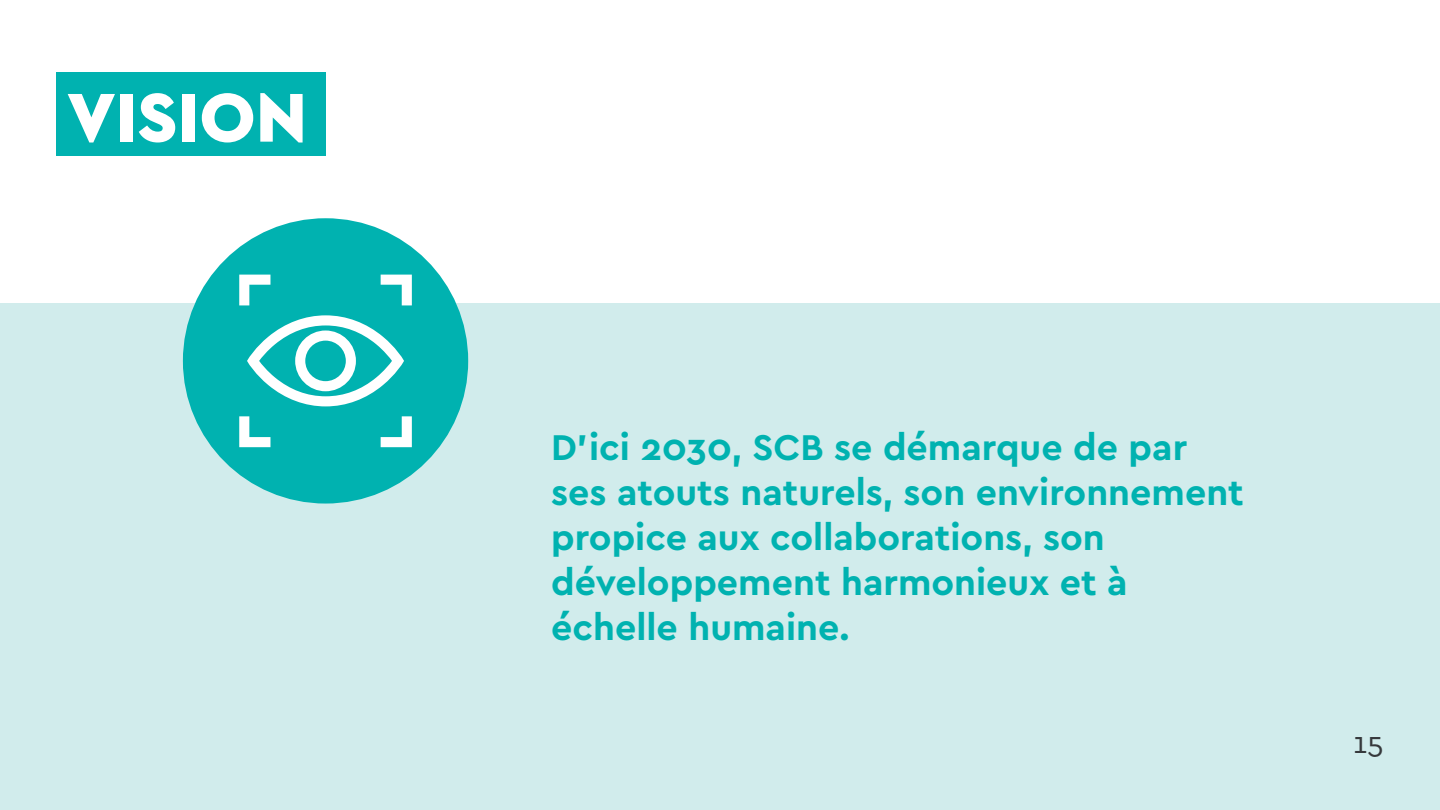
<style>
.page{position:relative;width:1440px;height:810px;background:#fff}
.page>*{position:absolute;margin:0;border:0;box-sizing:border-box;transform-origin:0 0}
.t1{font:900 72.22px "Cera Basic";color:#fff}
.t2{font:700 37.5px/45px "Cera Basic";color:#00b2b0}
.t3{font:30px "Cera Basic";color:#36393c}
</style>
<div class="page">
<div style="left:0;top:304px;width:1440px;height:506px;background:#d1ecec"></div>
<div style="left:183px;top:218px;width:285px;height:286px;background:#00b2b0;border-radius:50%"></div>
<svg style="left:247px;top:315px;width:157px;height:91px"></svg>
<svg style="left:239px;top:275px;width:31px;height:30px"></svg>
<svg style="left:381px;top:275px;width:31px;height:30px"></svg>
<svg style="left:239px;top:416px;width:31px;height:31px"></svg>
<svg style="left:381px;top:416px;width:31px;height:31px"></svg>
<div style="left:56px;top:72px;width:270px;height:83px;background:#00b2b0"></div>
<h1 class="t1" style="left:68px;top:75px;width:241px">VISION</h1>
<p class="t2" style="left:551px;top:424px;width:694px">D’ici 2030, SCB se démarque de par ses atouts naturels, son environnement propice aux collaborations, son développement harmonieux et à échelle humaine.</p>
<p class="t3" style="left:1353px;top:726px;width:33px">15</p>
</div>
